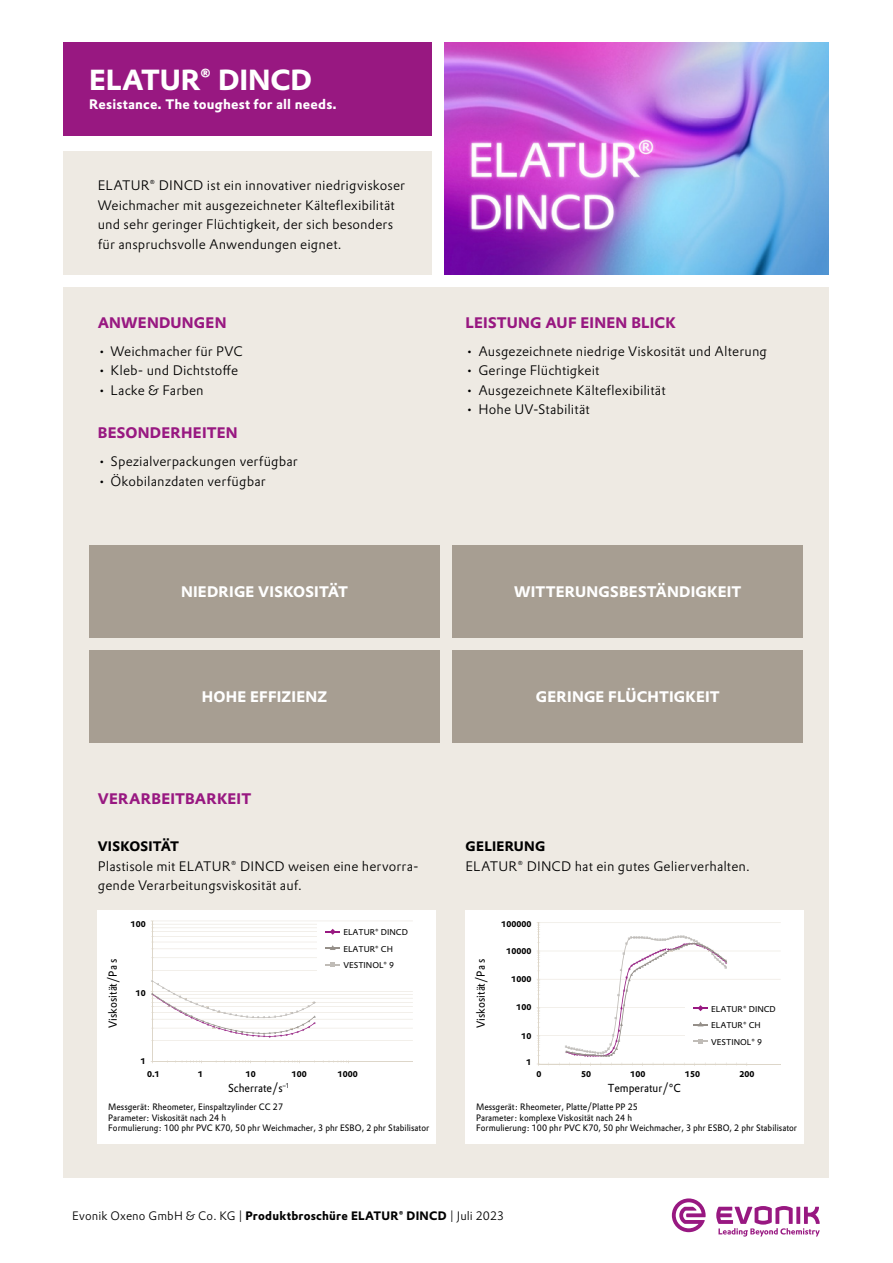
<style>
.page{position:relative;width:893px;height:1263px;background:#fff}
.page>*{position:absolute;margin:0;border:0;box-sizing:border-box;transform-origin:0 0}
.t1{font:700 28.5px "Evonik Prokyon";letter-spacing:-.005em;color:#fff}
.t2{font:700 15px "Evonik Prokyon";letter-spacing:.015em;color:#fff}
.t3{font:700 15px "Evonik Prokyon";letter-spacing:.015em;color:#981881}
.t4{font:300 13.5px/19.5px "Evonik Prokyon";letter-spacing:.01em;color:#000}
.t5{font:700 13.5px "Evonik Prokyon";letter-spacing:.015em;color:#fff}
.t6{font:700 13.5px "Evonik Prokyon";letter-spacing:.015em;color:#000}
.t7{font:300 12px "Evonik Prokyon";letter-spacing:.01em;color:#000}
.t8{font:11.4px "Evonik Prokyon";color:#000;scale:.92 1}
.t9{font:9.15px/10.1px "Evonik Prokyon";color:#000;scale:.92 1}
.t10{font:8.25px/16.5px "Evonik Prokyon";color:#000}
.t11{font:700 8.25px "Evonik Prokyon";color:#000}
.s1{font-weight:700}
</style>
<div class="page">
<div style="left:64px;top:43px;width:368px;height:93px;background:#981881"></div>
<div style="left:64px;top:287px;width:765px;height:483px;background:#eeeae3"></div>
<div style="left:64px;top:763px;width:765px;height:414px;background:#eeeae3"></div>
<div style="left:98px;top:910px;width:338px;height:233px;background:#fff"></div>
<hr style="left:152px;top:1040px;width:261px;height:1px;background:#ddd6c9">
<hr style="left:152px;top:1028px;width:261px;height:1px;background:#ddd6c9">
<hr style="left:152px;top:1019px;width:261px;height:1px;background:#ddd6c9">
<hr style="left:152px;top:1012px;width:261px;height:1px;background:#ddd6c9">
<hr style="left:152px;top:1006px;width:261px;height:1px;background:#ddd6c9">
<hr style="left:152px;top:1002px;width:261px;height:1px;background:#ddd6c9">
<hr style="left:152px;top:998px;width:261px;height:1px;background:#ddd6c9">
<hr style="left:152px;top:994px;width:261px;height:1px;background:#ddd6c9">
<hr style="left:152px;top:970px;width:261px;height:1px;background:#ddd6c9">
<hr style="left:152px;top:958px;width:261px;height:1px;background:#ddd6c9">
<hr style="left:152px;top:949px;width:261px;height:1px;background:#ddd6c9">
<hr style="left:152px;top:942px;width:261px;height:1px;background:#ddd6c9">
<hr style="left:152px;top:936px;width:261px;height:1px;background:#ddd6c9">
<hr style="left:152px;top:931px;width:261px;height:1px;background:#ddd6c9">
<hr style="left:152px;top:928px;width:261px;height:1px;background:#ddd6c9">
<hr style="left:152px;top:924px;width:261px;height:1px;background:#ddd6c9">
<hr style="left:152px;top:991px;width:261px;height:1px;background:#ddd6c9">
<hr style="left:152px;top:921px;width:261px;height:1px;background:#ddd6c9">
<hr style="left:152px;top:921px;width:1px;height:140px;background:#ddd6c9">
<svg style="left:151px;top:921px;width:3px;height:22px"></svg>
<hr style="left:152px;top:1061px;width:261px;height:1px;background:#ddd6c9">
<svg style="left:186px;top:1060px;width:16px;height:3px"></svg>
<svg style="left:235px;top:1060px;width:16px;height:3px"></svg>
<svg style="left:280px;top:1060px;width:20px;height:3px"></svg>
<svg style="left:323px;top:1060px;width:26px;height:3px"></svg>
<svg style="left:150px;top:980px;width:166px;height:61px"></svg>
<div style="left:317px;top:940px;width:98px;height:16px;background:#fff"></div>
<svg style="left:326px;top:945px;width:14px;height:5px"></svg>
<div style="left:317px;top:956px;width:96px;height:16px;background:#fff"></div>
<svg style="left:326px;top:962px;width:14px;height:5px"></svg>
<div style="left:317px;top:923px;width:96px;height:17px;background:#fff"></div>
<svg style="left:326px;top:929px;width:14px;height:6px"></svg>
<div style="left:466px;top:910px;width:338px;height:233px;background:#fff"></div>
<hr style="left:538px;top:1035px;width:243px;height:1px;background:#ddd6c9">
<hr style="left:538px;top:1007px;width:243px;height:1px;background:#ddd6c9">
<hr style="left:538px;top:979px;width:243px;height:1px;background:#ddd6c9">
<hr style="left:538px;top:951px;width:243px;height:1px;background:#ddd6c9">
<hr style="left:538px;top:923px;width:243px;height:1px;background:#ddd6c9">
<hr style="left:538px;top:923px;width:1px;height:141px;background:#ddd6c9">
<svg style="left:537px;top:1035px;width:3px;height:21px"></svg>
<svg style="left:537px;top:1007px;width:3px;height:21px"></svg>
<svg style="left:537px;top:979px;width:3px;height:21px"></svg>
<svg style="left:537px;top:951px;width:3px;height:20px"></svg>
<svg style="left:537px;top:923px;width:3px;height:20px"></svg>
<hr style="left:538px;top:1064px;width:243px;height:1px;background:#ddd6c9">
<div style="left:685px;top:1032px;width:96px;height:17px;background:#fff"></div>
<div style="left:685px;top:1000px;width:96px;height:16px;background:#fff"></div>
<svg style="left:559px;top:935px;width:169px;height:131px"></svg>
<div style="left:64px;top:151px;width:368px;height:123px;background:#eeeae3"></div>
<svg style="left:716px;top:1206px;width:104px;height:30px"></svg>
<svg style="left:672px;top:1198px;width:34px;height:34px"></svg>
<img style="left:445px;top:43px;width:383px;height:231px">
<div style="left:89px;top:545px;width:351px;height:93px;background:#a79e92"></div>
<div style="left:89px;top:650px;width:351px;height:92px;background:#a79e92"></div>
<div style="left:452px;top:545px;width:351px;height:93px;background:#a79e92"></div>
<div style="left:452px;top:650px;width:351px;height:92px;background:#a79e92"></div>
<h1 class="t1" style="left:89px;top:57px;width:224px">ELATUR® DINCD</h1>
<p class="t5" style="left:89px;top:93px;width:249px">Resistance. The toughest for all needs.</p>
<p class="t4" style="left:98px;top:175px;width:309px">ELATUR® DINCD ist ein innovativer niedrigviskoser Weichmacher mit ausgezeichneter Kälteflexibilität und sehr geringer Flüchtigkeit, der sich besonders für anspruchsvolle Anwendungen eignet.</p>
<p class="t3" style="left:98px;top:310px;width:130px">ANWENDUNGEN</p>
<p class="t4" style="left:98px;top:340px;width:147px">• Weichmacher für PVC</p>
<p class="t4" style="left:98px;top:360px;width:142px">• Kleb- und Dichtstoffe</p>
<p class="t4" style="left:98px;top:379px;width:107px">• Lacke &amp; Farben</p>
<p class="t3" style="left:98px;top:421px;width:141px">BESONDERHEITEN</p>
<p class="t4" style="left:98px;top:451px;width:202px">• Spezialverpackungen verfügbar</p>
<p class="t4" style="left:98px;top:470px;width:169px">• Ökobilanzdaten verfügbar</p>
<p class="t3" style="left:466px;top:310px;width:212px">LEISTUNG AUF EINEN BLICK</p>
<p class="t4" style="left:466px;top:340px;width:303px">• Ausgezeichnete niedrige Viskosität und Alterung</p>
<p class="t4" style="left:466px;top:360px;width:135px">• Geringe Flüchtigkeit</p>
<p class="t4" style="left:466px;top:379px;width:202px">• Ausgezeichnete Kälteflexibilität</p>
<p class="t4" style="left:466px;top:399px;width:126px">• Hohe UV-Stabilität</p>
<p class="t2" style="left:181px;top:579px;width:169px">NIEDRIGE VISKOSITÄT</p>
<p class="t2" style="left:514px;top:579px;width:229px">WITTERUNGSBESTÄNDIGKEIT</p>
<p class="t2" style="left:202px;top:684px;width:127px">HOHE EFFIZIENZ</p>
<p class="t2" style="left:536px;top:684px;width:185px">GERINGE FLÜCHTIGKEIT</p>
<p class="t3" style="left:98px;top:786px;width:155px">VERARBEITBARKEIT</p>
<p class="t6" style="left:98px;top:835px;width:83px">VISKOSITÄT</p>
<p class="t4" style="left:98px;top:855px;width:322px">Plastisole mit ELATUR® DINCD weisen eine hervorra&shy;gende Verarbeitungsviskosität auf.</p>
<p class="t6" style="left:466px;top:835px;width:81px">GELIERUNG</p>
<p class="t4" style="left:466px;top:855px;width:286px">ELATUR® DINCD hat ein gutes Gelierverhalten.</p>
<p class="t11" style="left:131px;top:917px;width:17px">100</p>
<p class="t10" style="left:343px;top:924px;width:66px">ELATUR® DINCD</p>
<p class="t11" style="left:501px;top:917px;width:32px">100000</p>
<p class="t8" style="left:104px;top:1028px;width:77px;rotate:-90deg">Viskosität/Pa s</p>
<p class="t11" style="left:136px;top:986px;width:12px">10</p>
<p class="t10" style="left:343px;top:940px;width:52px">ELATUR® CH<br>VESTINOL® 9</p>
<p class="t8" style="left:472px;top:1028px;width:77px;rotate:-90deg">Viskosität/Pa s</p>
<p class="t11" style="left:506px;top:944px;width:27px">10000</p>
<p class="t11" style="left:511px;top:972px;width:22px">1000</p>
<p class="t11" style="left:516px;top:1001px;width:17px">100</p>
<p class="t11" style="left:521px;top:1029px;width:12px">10</p>
<p class="t10" style="left:711px;top:1000px;width:66px">ELATUR® DINCD</p>
<p class="t10" style="left:711px;top:1016px;width:52px">ELATUR® CH<br>VESTINOL® 9</p>
<p class="t11" style="left:141px;top:1054px;width:7px">1</p>
<p class="t11" style="left:526px;top:1056px;width:7px">1</p>
<p class="t11" style="left:147px;top:1067px;width:14px">0.1</p>
<p class="t11" style="left:198px;top:1067px;width:7px">1</p>
<p class="t11" style="left:246px;top:1067px;width:12px">10</p>
<p class="t11" style="left:292px;top:1067px;width:17px">100</p>
<p class="t11" style="left:338px;top:1067px;width:22px">1000</p>
<p class="t8" style="left:228px;top:1079px;width:68px">Scherrate/s<sup>–1</sup></p>
<p class="t11" style="left:536px;top:1067px;width:7px">0</p>
<p class="t11" style="left:581px;top:1067px;width:12px">50</p>
<p class="t11" style="left:630px;top:1067px;width:17px">100</p>
<p class="t11" style="left:685px;top:1067px;width:17px">150</p>
<p class="t11" style="left:739px;top:1067px;width:17px">200</p>
<p class="t8" style="left:608px;top:1079px;width:81px">Temperatur/°C</p>
<p class="t9" style="left:108px;top:1102px;width:350px">Messgerät: Rheometer, Einspaltzylinder CC 27<br>Parameter: Viskosität nach 24 h<br>Formulierung: 100 phr PVC K70, 50 phr Weichmacher, 3 phr ESBO, 2 phr Stabilisator</p>
<p class="t9" style="left:476px;top:1102px;width:350px">Messgerät: Rheometer, Platte/Platte PP 25<br>Parameter: komplexe Viskosität nach 24 h<br>Formulierung: 100 phr PVC K70, 50 phr Weichmacher, 3 phr ESBO, 2 phr Stabilisator</p>
<p class="t7" style="left:72px;top:1207px;width:434px">Evonik Oxeno GmbH &amp; Co. KG | <span class="s1">Produktbroschüre ELATUR® DINCD</span> | Juli 2023</p>
</div>
